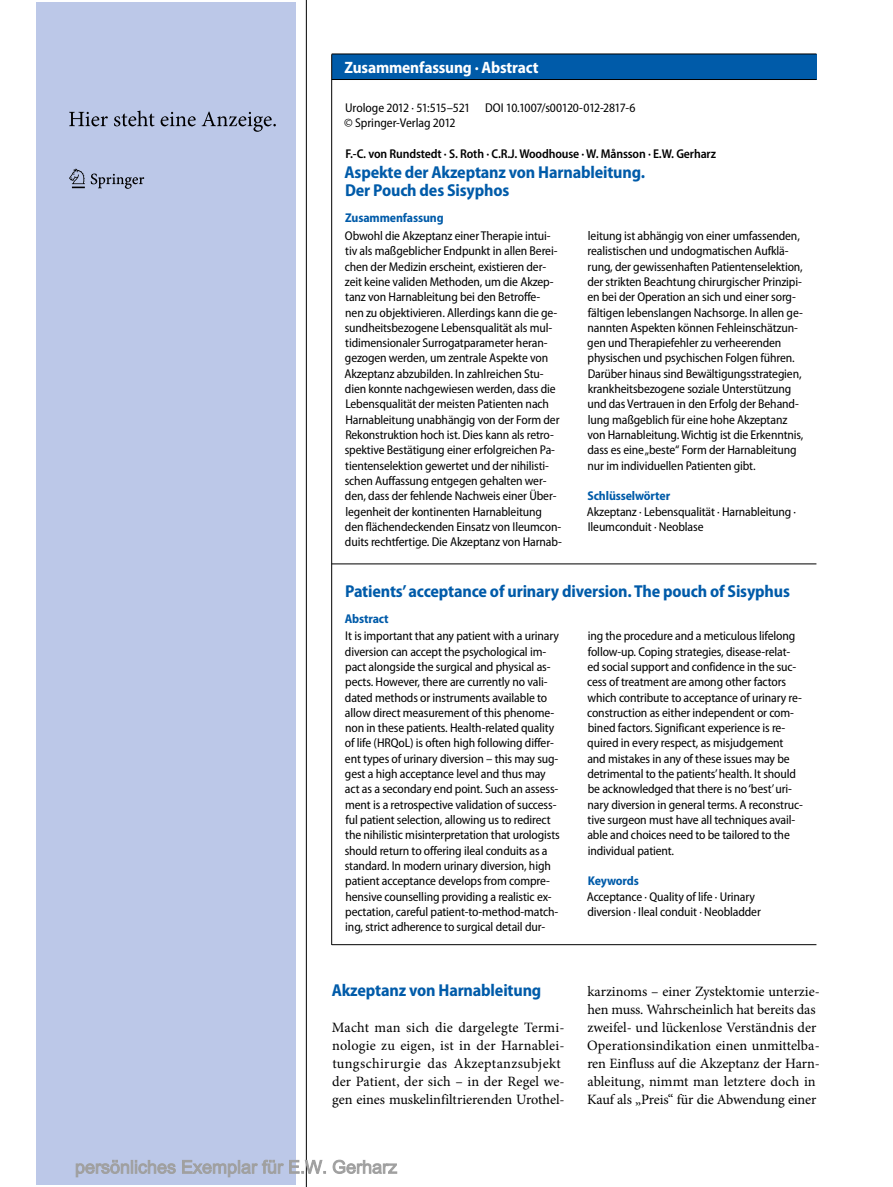
<style>
.page{position:relative;width:893px;height:1187px;background:#fff}
.page>*{position:absolute;margin:0;border:0;box-sizing:border-box;transform-origin:0 0}
.t1{font:700 semi-condensed 17.25px/18px "Myriad Pro";letter-spacing:-.01em;color:#005ba9}
.t2{font:700 semi-condensed 16.5px "Myriad Pro";letter-spacing:-.01em;color:#fff}
.t3{font:14.25px/18px "Minion Pro";color:#000}
.t4{font:semi-condensed 12.75px/15.3px "Myriad Pro";letter-spacing:-.01em;color:#000}
.t5{font:600 semi-condensed 12.75px "Myriad Pro";letter-spacing:-.01em;color:#000}
.t6{font:700 semi-condensed 12.75px "Myriad Pro";letter-spacing:-.01em;color:#005ba9}
</style>
<div class="page">
<div style="left:332px;top:54px;width:484px;height:25px;background:#005ba9"></div>
<hr style="left:332px;top:563px;width:484px;height:1px;background:#000">
<hr style="left:332px;top:944px;width:484px;height:1px;background:#000">
<hr style="left:331px;top:54px;width:1px;height:890px;background:#000">
<div style="left:36px;top:2px;width:260px;height:1182px;background:#bcc8e8"></div>
<svg style="left:69px;top:110px;width:207px;height:22px"></svg>
<svg style="left:69px;top:169px;width:75px;height:20px"></svg>
<hr style="left:306px;top:0;width:1px;height:1186px;background:#000">
<hr style="left:332px;top:79px;width:484px;height:1px;background:#000">
<hr style="left:332px;top:54px;width:484px;height:1px;background:#000">
<svg style="left:75px;top:1154px;width:322px;height:23px"></svg>
<p class="t2" style="left:344px;top:58px;width:196px">Zusammenfassung · Abstract</p>
<p class="t4" style="left:344px;top:100px;width:293px">Urologe 2012 · 51:515–521 DOI 10.1007/s00120-012-2817-6 © Springer-Verlag 2012</p>
<p class="t5" style="left:345px;top:147px;width:372px">F.-C. von Rundstedt · S. Roth · C.R.J. Woodhouse · W. Månsson · E.W. Gerharz</p>
<h1 class="t1" style="left:344px;top:164px;width:302px">Aspekte der Akzeptanz von Harnableitung.<br>Der Pouch des Sisyphos</h1>
<p class="t6" style="left:345px;top:211px;width:100px">Zusammenfassung</p>
<p class="t4" style="left:344px;top:228px;width:219px">Obwohl die Akzeptanz einer Therapie intui&shy;tiv als maßgeblicher Endpunkt in allen Berei&shy;chen der Medizin erscheint, existieren der&shy;zeit keine validen Methoden, um die Akzep&shy;tanz von Harnableitung bei den Betroffe-<br>nen zu objektivieren. Allerdings kann die ge&shy;sundheitsbezogene Lebensqualität als mul&shy;tidimensionaler Surrogatparameter heran&shy;gezogen werden, um zentrale Aspekte von Akzeptanz abzubilden. In zahlreichen Stu&shy;dien konnte nachgewiesen werden, dass die Lebensqualität der meisten Patienten nach Harnableitung unabhängig von der Form der Rekonstruktion hoch ist. Dies kann als retro&shy;spektive Bestätigung einer erfolgreichen Pa&shy;tientenselektion gewertet und der nihilisti&shy;schen Auffassung entgegen gehalten wer&shy;den, dass der fehlende Nachweis einer Über&shy;legenheit der kontinenten Harnableitung den flächendeckenden Einsatz von Ileumcon&shy;duits rechtfertige. Die Akzeptanz von Harnab-</p>
<p class="t4" style="left:587px;top:228px;width:218px">leitung ist abhängig von einer umfassenden, realistischen und undogmatischen Aufklä&shy;rung, der gewissenhaften Patientenselektion, der strikten Beachtung chirurgischer Prinzipi&shy;en bei der Operation an sich und einer sorg&shy;fältigen lebenslangen Nachsorge. In allen ge&shy;nannten Aspekten können Fehleinschätzun&shy;gen und Therapiefehler zu verheerenden physischen und psychischen Folgen führen.<br>Darüber hinaus sind Bewältigungsstrategien, krankheitsbezogene soziale Unterstützung und das Vertrauen in den Erfolg der Behand&shy;lung maßgeblich für eine hohe Akzeptanz von Harnableitung.Wichtig ist die Erkenntnis, dass es eine„beste“ Form der Harnableitung nur im individuellen Patienten gibt.</p>
<p class="t6" style="left:587px;top:489px;width:84px">Schlüsselwörter</p>
<p class="t4" style="left:587px;top:504px;width:211px">Akzeptanz · Lebensqualität · Harnableitung ·<br>Ileumconduit · Neoblase</p>
<h1 class="t1" style="left:345px;top:582px;width:446px">Patients’ acceptance of urinary diversion. The pouch of Sisyphus</h1>
<p class="t6" style="left:345px;top:611px;width:45px">Abstract</p>
<p class="t4" style="left:345px;top:628px;width:217px">It is important that any patient with a urinary diversion can accept the psychological im&shy;pact alongside the surgical and physical as&shy;pects. However, there are currently no vali&shy;dated methods or instruments available to allow direct measurement of this phenome&shy;non in these patients. Health-related quality of life (HRQoL) is often high following differ&shy;ent types of urinary diversion – this may sug&shy;gest a high acceptance level and thus may act as a secondary end point. Such an assess&shy;ment is a retrospective validation of success&shy;ful patient selection, allowing us to redirect the nihilistic misinterpretation that urologists should return to offering ileal conduits as a standard. In modern urinary diversion, high patient acceptance develops from compre&shy;hensive counselling providing a realistic ex&shy;pectation, careful patient-to-method-match&shy;ing, strict adherence to surgical detail dur-</p>
<p class="t4" style="left:587px;top:628px;width:217px">ing the procedure and a meticulous lifelong follow-up. Coping strategies, disease-relat&shy;ed social support and confidence in the suc&shy;cess of treatment are among other factors which contribute to acceptance of urinary re&shy;construction as either independent or com&shy;bined factors. Significant experience is re&shy;quired in every respect, as misjudgement and mistakes in any of these issues may be detrimental to the patients’health. It should be acknowledged that there is no‘best’uri&shy;nary diversion in general terms. A reconstruc&shy;tive surgeon must have all techniques avail&shy;able and choices need to be tailored to the individual patient.</p>
<p class="t6" style="left:588px;top:873px;width:53px">Keywords</p>
<p class="t4" style="left:587px;top:888px;width:176px">Acceptance · Quality of life · Urinary diversion · Ileal conduit · Neobladder</p>
<h1 class="t1" style="left:332px;top:981px;width:211px">Akzeptanz von Harnableitung</h1>
<p class="t3" style="left:332px;top:1018px;width:234px">Macht man sich die dargelegte Termi&shy;nologie zu eigen, ist in der Harnablei&shy;tungschirurgie das Akzeptanzsubjekt der Patient, der sich – in der Regel we&shy;gen eines muskelinfiltrierenden Urothel-</p>
<p class="t3" style="left:587px;top:982px;width:234px">karzinoms – einer Zystektomie unterzie&shy;hen muss. Wahrscheinlich hat bereits das zweifel- und lückenlose Verständnis der Operationsindikation einen unmittelba&shy;ren Einfluss auf die Akzeptanz der Harn&shy;ableitung, nimmt man letztere doch in Kauf als „Preis“ für die Abwendung einer</p>
</div>
